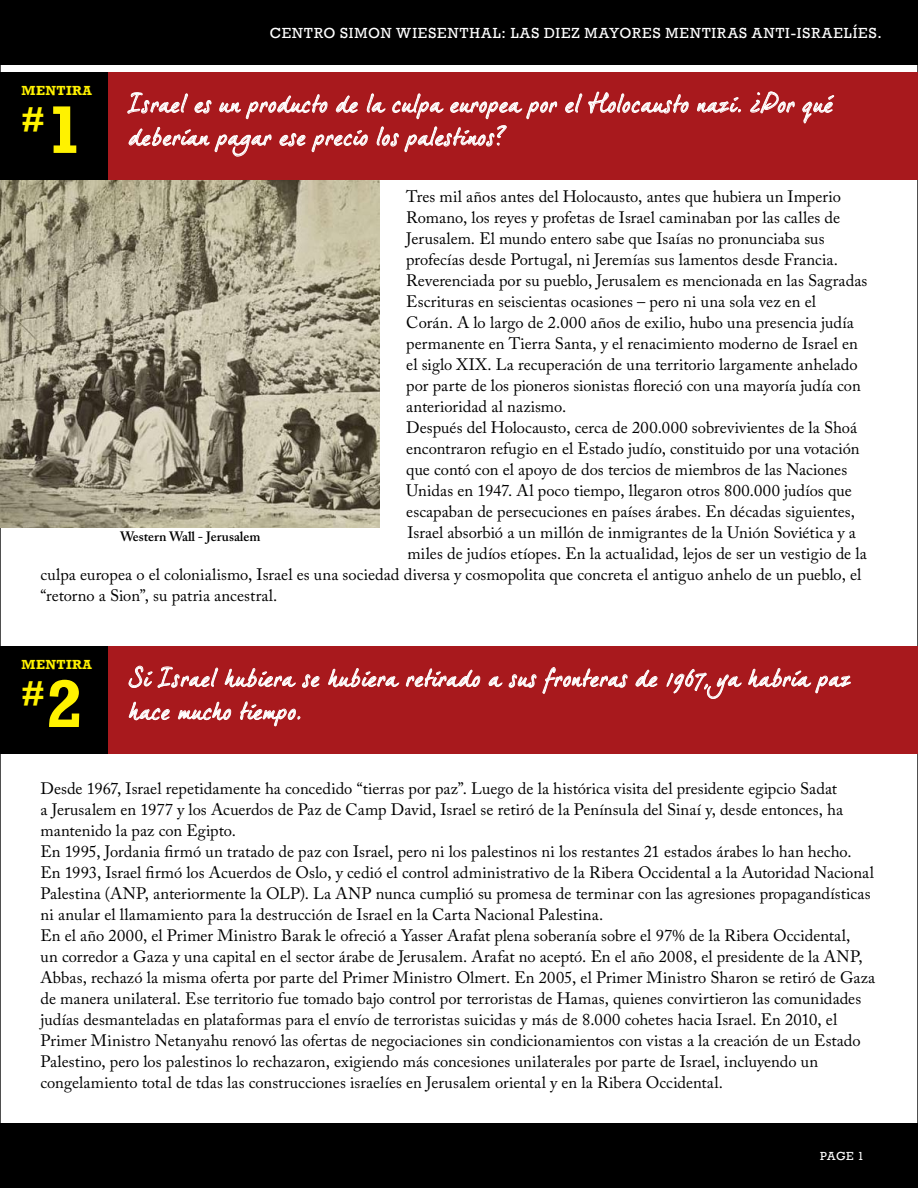
<style>
.page{position:relative;width:918px;height:1188px;background:#fff}
.page>*{position:absolute;margin:0;border:0;box-sizing:border-box;transform-origin:0 0}
.t1{font:700 34.65px "Rockwell";color:#fff200}
.t2{font:24px/33px "Dear Joe 5 CASUAL";letter-spacing:-.03em;color:#fff}
.t3{font:16.5px/21px "Adobe Caslon Pro";color:#000}
.t4{font:15px "Rockwell";letter-spacing:.065em;color:#fff}
.t5{font:600 13.5px "Adobe Caslon Pro";color:#000}
.t6{font:700 13.5px "Rockwell";letter-spacing:.03em;color:#fff200}
.t7{font:12px "Rockwell";color:#fff}
.s1{font-size:68.4px}
</style>
<div class="page">
<div style="left:0;top:0;width:918px;height:65px;background:#000"></div>
<div style="left:0;top:1123px;width:918px;height:65px;background:#000"></div>
<img style="left:0;top:180px;width:379px;height:348px">
<div style="left:0;top:72px;width:918px;height:108px;background:#a8191d"></div>
<div style="left:0;top:646px;width:918px;height:108px;background:#a8191d"></div>
<div style="left:0;top:72px;width:108px;height:108px;background:#000"></div>
<div style="left:0;top:646px;width:108px;height:108px;background:#000"></div>
<svg style="left:128px;top:93px;width:60px;height:21px"></svg>
<svg style="left:195px;top:100px;width:16px;height:13px"></svg>
<svg style="left:219px;top:94px;width:108px;height:25px"></svg>
<svg style="left:336px;top:96px;width:22px;height:17px"></svg>
<svg style="left:367px;top:94px;width:18px;height:19px"></svg>
<svg style="left:392px;top:94px;width:51px;height:25px"></svg>
<svg style="left:450px;top:102px;width:107px;height:17px"></svg>
<svg style="left:565px;top:94px;width:17px;height:19px"></svg>
<svg style="left:588px;top:92px;width:100px;height:22px"></svg>
<svg style="left:697px;top:98px;width:44px;height:15px"></svg>
<svg style="left:750px;top:91px;width:45px;height:22px"></svg>
<svg style="left:802px;top:95px;width:32px;height:28px"></svg>
<svg style="left:129px;top:127px;width:142px;height:29px"></svg>
<svg style="left:280px;top:133px;width:25px;height:13px"></svg>
<svg style="left:312px;top:131px;width:56px;height:21px"></svg>
<svg style="left:377px;top:127px;width:22px;height:19px"></svg>
<svg style="left:405px;top:125px;width:102px;height:27px"></svg>
<svg style="left:129px;top:666px;width:89px;height:22px"></svg>
<svg style="left:225px;top:668px;width:71px;height:20px"></svg>
<svg style="left:302px;top:674px;width:17px;height:13px"></svg>
<svg style="left:328px;top:668px;width:71px;height:20px"></svg>
<svg style="left:406px;top:669px;width:74px;height:18px"></svg>
<svg style="left:489px;top:676px;width:13px;height:11px"></svg>
<svg style="left:509px;top:674px;width:27px;height:13px"></svg>
<svg style="left:543px;top:667px;width:84px;height:27px"></svg>
<svg style="left:636px;top:670px;width:21px;height:17px"></svg>
<svg style="left:667px;top:669px;width:75px;height:30px"></svg>
<svg style="left:748px;top:668px;width:103px;height:25px"></svg>
<svg style="left:129px;top:702px;width:41px;height:18px"></svg>
<svg style="left:178px;top:702px;width:53px;height:18px"></svg>
<svg style="left:240px;top:702px;width:60px;height:24px"></svg>
<p class="t6" style="left:22px;top:83px;width:72px">MENTIRA</p>
<h1 class="t1" style="left:22px;top:99px;width:63px">#<span class="s1">1</span></h1>
<p class="t4" style="left:270px;top:24px;width:361px">CENTRO SIMON WIESENTHAL: LAS DIEZ MAYORES</p>
<p class="t4" style="left:665px;top:24px;width:12px">MENTIRAS</p>
<p class="t4" style="left:752px;top:24px;width:11px">ANTI</p>
<p class="t4" style="left:791px;top:24px;width:17px">-ISRAEL</p>
<p class="t4" style="left:853px;top:24px;width:31px">ÍES .</p>
<h2 class="t2" style="left:128px;top:87px;width:707px">Israel es un producto de la culpa europea por el Holocausto nazi. ¿Por qué deberían pagar ese precio los palestinos?</h2>
<p class="t3" style="left:406px;top:186px;width:436px">Tres mil años antes del Holocausto, antes que hubiera un Imperio</p>
<p class="t3" style="left:406px;top:207px;width:435px">Romano, los reyes y profetas de Israel caminaban por las calles de</p>
<p class="t3" style="left:406px;top:228px;width:420px">Jerusalem. El mundo entero sabe que Isaías no pronunciaba sus</p>
<p class="t3" style="left:406px;top:249px;width:433px">profecías desde Portugal, ni Jeremías sus lamentos desde Francia.</p>
<p class="t3" style="left:406px;top:270px;width:463px">Reverenciada por su pueblo, Jerusalem es mencionada en las Sagradas</p>
<p class="t3" style="left:406px;top:291px;width:411px">Escrituras en seiscientas ocasiones – pero ni una sola vez en el</p>
<p class="t3" style="left:406px;top:312px;width:449px">Corán. A lo largo de 2.000 años de exilio, hubo una presencia judía</p>
<p class="t3" style="left:406px;top:333px;width:453px">permanente en Tierra Santa, y el renacimiento moderno de Israel en</p>
<p class="t3" style="left:406px;top:354px;width:453px">el siglo XIX. La recuperación de una territorio largamente anhelado</p>
<p class="t3" style="left:406px;top:375px;width:456px">por parte de los pioneros sionistas floreció con una mayoría judía con</p>
<p class="t3" style="left:406px;top:396px;width:161px">anterioridad al nazismo.</p>
<p class="t3" style="left:406px;top:417px;width:452px">Después del Holocausto, cerca de 200.000 sobrevivientes de la Shoá</p>
<p class="t3" style="left:406px;top:438px;width:455px">encontraron refugio en el Estado judío, constituido por una votación</p>
<p class="t3" style="left:406px;top:459px;width:442px">que contó con el apoyo de dos tercios de miembros de las Naciones</p>
<p class="t3" style="left:406px;top:480px;width:447px">Unidas en 1947. Al poco tiempo, llegaron otros 800.000 judíos que</p>
<p class="t3" style="left:406px;top:501px;width:450px">escapaban de persecuciones en países árabes. En décadas siguientes,</p>
<p class="t3" style="left:407px;top:522px;width:450px">Israel absorbió a un millón de inmigrantes de la Unión Soviética y a</p>
<p class="t3" style="left:407px;top:543px;width:461px">miles de judíos etíopes. En la actualidad, lejos de ser un vestigio de la</p>
<p class="t3" style="left:40px;top:564px;width:822px">culpa europea o el colonialismo, Israel es una sociedad diversa y cosmopolita que concreta el antiguo anhelo de un pueblo, el</p>
<p class="t3" style="left:40px;top:585px;width:239px">“retorno a Sion”, su patria ancestral.</p>
<p class="t5" style="left:120px;top:528px;width:142px">Western Wall - Jerusalem</p>
<p class="t6" style="left:22px;top:657px;width:72px">MENTIRA</p>
<h1 class="t1" style="left:22px;top:673px;width:63px">#<span class="s1">2</span></h1>
<h2 class="t2" style="left:128px;top:661px;width:725px">Si Israel hubiera se hubiera retirado a sus fronteras de 1967, ya habría paz hace mucho tiempo.</h2>
<p class="t3" style="left:40px;top:778px;width:836px">Desde 1967, Israel repetidamente ha concedido “tierras por paz”. Luego de la histórica visita del presidente egipcio Sadat<br>a Jerusalem en 1977 y los Acuerdos de Paz de Camp David, Israel se retiró de la Península del Sinaí y, desde entonces, ha mantenido la paz con Egipto.<br>En 1995, Jordania firmó un tratado de paz con Israel, pero ni los palestinos ni los restantes 21 estados árabes lo han hecho.<br>En 1993, Israel firmó los Acuerdos de Oslo, y cedió el control administrativo de la Ribera Occidental a la Autoridad Nacional Palestina (ANP, anteriormente la OLP). La ANP nunca cumplió su promesa de terminar con las agresiones propagandísticas ni anular el llamamiento para la destrucción de Israel en la Carta Nacional Palestina.<br>En el año 2000, el Primer Ministro Barak le ofreció a Yasser Arafat plena soberanía sobre el 97% de la Ribera Occidental,<br>un corredor a Gaza y una capital en el sector árabe de Jerusalem. Arafat no aceptó. En el año 2008, el presidente de la ANP, Abbas, rechazó la misma oferta por parte del Primer Ministro Olmert. En 2005, el Primer Ministro Sharon se retiró de Gaza de manera unilateral. Ese territorio fue tomado bajo control por terroristas de Hamas, quienes convirtieron las comunidades judías desmanteladas en plataformas para el envío de terroristas suicidas y más de 8.000 cohetes hacia Israel. En 2010, el Primer Ministro Netanyahu renovó las ofertas de negociaciones sin condicionamientos con vistas a la creación de un Estado Palestino, pero los palestinos lo rechazaron, exigiendo más concesiones unilaterales por parte de Israel, incluyendo un congelamiento total de tdas las construcciones israelíes en Jerusalem oriental y en la Ribera Occidental.</p>
<p class="t7" style="left:820px;top:1149px;width:45px">PAGE 1</p>
</div>
